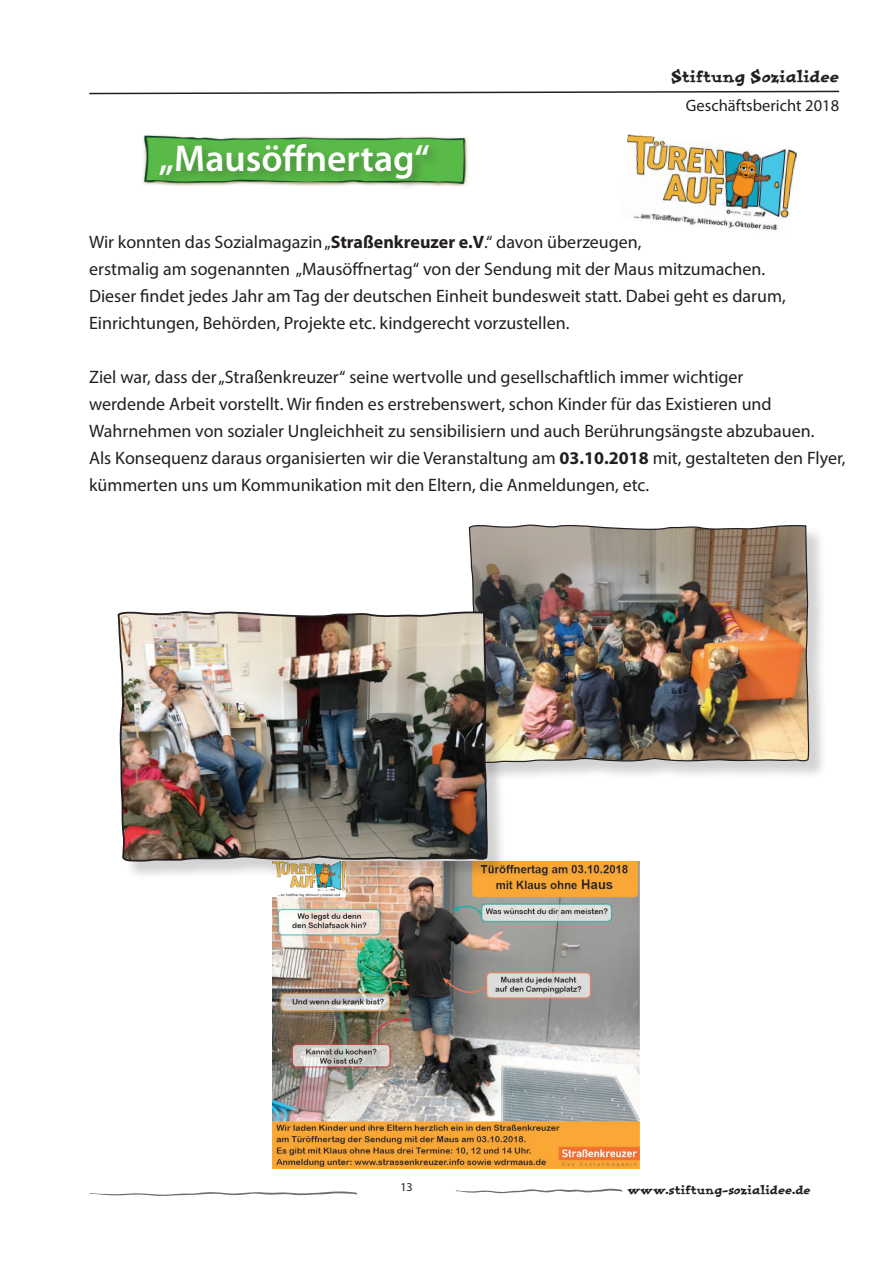
<style>
.page{position:relative;width:893px;height:1263px;background:#fff}
.page>*{position:absolute;margin:0;border:0;box-sizing:border-box;transform-origin:0 0}
.t1{font:600 37.5px "Myriad Pro";color:#fff}
.t2{font:18px/27px "Myriad Pro";color:#231f20}
.t3{font:18px "Improv ICG";letter-spacing:-.03em;color:#231f20}
.t4{font:16.5px "Myriad Pro";color:#231f20}
.t5{font:13.5px "Improv ICG";letter-spacing:-.02em;color:#231f20}
.t6{font:12px "Myriad Pro";color:#231f20}
.s1{font-weight:700}
</style>
<div class="page">
<svg style="left:89px;top:90px;width:751px;height:5px"></svg>
<svg style="left:89px;top:1191px;width:269px;height:5px"></svg>
<svg style="left:456px;top:1188px;width:167px;height:6px"></svg>
<img style="left:142px;top:135px;width:326px;height:51px">
<div style="left:156px;top:140px;width:285px;height:52px;background:#231f20;opacity:.3"></div>
<img style="left:627px;top:134px;width:170px;height:97px">
<img style="left:272px;top:861px;width:367px;height:307px">
<div style="left:471px;top:527px;width:357px;height:255px;background:#231f20;opacity:.2"></div>
<img style="left:468px;top:524px;width:342px;height:240px">
<div style="left:120px;top:613px;width:387px;height:267px;background:#231f20;opacity:.2"></div>
<img style="left:117px;top:610px;width:372px;height:252px">
<h1 class="t1" style="left:159px;top:135px;width:273px">„Mausöffnertag“</h1>
<p class="t3" style="left:671px;top:65px;width:170px">Stiftung Sozialidee</p>
<p class="t4" style="left:686px;top:95px;width:155px">Geschäftsbericht 2018</p>
<p class="t2" style="left:89px;top:228px;width:698px">Wir konnten das Sozialmagazin „<span class="s1">Straßenkreuzer e.V</span>.“ davon überzeugen,<br>erstmalig am sogenannten „Mausöffnertag“ von der Sendung mit der Maus mitzumachen.<br>Dieser findet jedes Jahr am Tag der deutschen Einheit bundesweit statt. Dabei geht es darum, Einrichtungen, Behörden, Projekte etc. kindgerecht vorzustellen.</p>
<p class="t2" style="left:89px;top:363px;width:758px">Ziel war, dass der „Straßenkreuzer“ seine wertvolle und gesellschaftlich immer wichtiger<br>werdende Arbeit vorstellt. Wir finden es erstrebenswert, schon Kinder für das Existieren und Wahrnehmen von sozialer Ungleichheit zu sensibilisiern und auch Berührungsängste abzubauen.<br>Als Konsequenz daraus organisierten wir die Veranstaltung am <span class="s1">03.10.2018</span> mit, gestalteten den Flyer, kümmerten uns um Kommunikation mit den Eltern, die Anmeldungen, etc.</p>
<p class="t6" style="left:400px;top:1179px;width:14px">13</p>
<p class="t5" style="left:627px;top:1181px;width:184px">www.stiftung-sozialidee.de</p>
</div>
